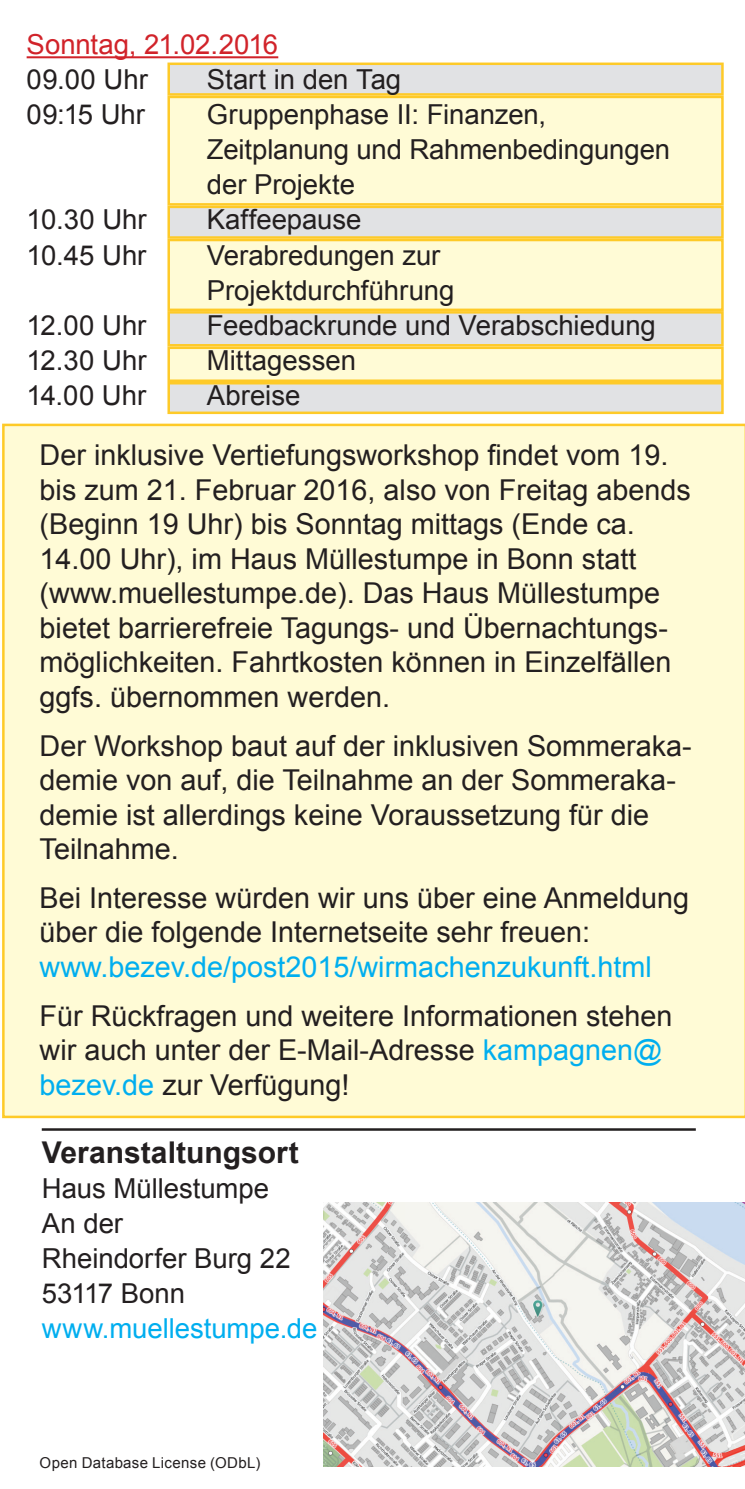
<style>
.page{position:relative;width:745px;height:1489px;background:#fff}
.page>*{position:absolute;margin:0;border:0;box-sizing:border-box;transform-origin:0 0}
.t1{font:700 30px "Arial";color:#231f20}
.t2{font:28.75px/34.5px "Arial";color:#231f20}
.t3{font:28.75px "Arial";color:#00aeef}
.t4{font:27.5px/35px "Arial";color:#231f20}
.t5{font:27.5px "Arial";color:#00aeef}
.t6{font:27.5px "Arial";letter-spacing:-.005em;color:#d1232a}
.t7{font:15px "Arial";letter-spacing:.02em;color:#231f20}
.s1{color:#00aeef}
</style>
<div class="page">
<img style="left:323px;top:1202px;width:420px;height:264px">
<hr style="left:42px;top:1128px;width:653px;height:2px;background:#231f20">
<div style="left:167px;top:311px;width:556px;height:35px;background:#e1e2e4;border:2px solid #feca28"></div>
<div style="left:167px;top:346px;width:556px;height:36px;background:#fffbd6;border:2px solid #feca28"></div>
<div style="left:167px;top:239px;width:556px;height:72px;background:#fffbd6;border:2px solid #feca28"></div>
<div style="left:167px;top:206px;width:556px;height:33px;background:#e1e2e4;border:2px solid #feca28"></div>
<div style="left:167px;top:382px;width:556px;height:32px;background:#e1e2e4;border:2px solid #feca28"></div>
<div style="left:167px;top:96px;width:556px;height:110px;background:#fffbd6;border:2px solid #feca28"></div>
<div style="left:167px;top:63px;width:556px;height:33px;background:#e1e2e4;border:2px solid #feca28"></div>
<hr style="left:27px;top:56px;width:251px;height:2px;background:#d1232a">
<div style="left:2px;top:423px;width:742px;height:695px;background:#fffbd6"></div>
<p class="t6" style="left:27px;top:27px;width:253px">Sonntag, 21.02.2016</p>
<p class="t4" style="left:27px;top:62px;width:123px">09.00 Uhr</p>
<p class="t4" style="left:207px;top:62px;width:196px">Start in den Tag</p>
<p class="t4" style="left:27px;top:97px;width:120px">09:15 Uhr</p>
<p class="t4" style="left:207px;top:97px;width:341px">Gruppenphase II: Finanzen,</p>
<p class="t4" style="left:207px;top:132px;width:464px">Zeitplanung und Rahmenbedingungen der Projekte</p>
<p class="t4" style="left:27px;top:202px;width:121px">10.30 Uhr</p>
<p class="t4" style="left:207px;top:202px;width:156px">Kaffeepause</p>
<p class="t4" style="left:27px;top:237px;width:121px">10.45 Uhr</p>
<p class="t4" style="left:207px;top:237px;width:235px">Verabredungen zur</p>
<p class="t4" style="left:207px;top:272px;width:249px">Projektdurchführung</p>
<p class="t4" style="left:27px;top:307px;width:121px">12.00 Uhr</p>
<p class="t4" style="left:207px;top:307px;width:450px">Feedbackrunde und Verabschiedung</p>
<p class="t4" style="left:27px;top:342px;width:121px">12.30 Uhr</p>
<p class="t4" style="left:207px;top:342px;width:151px">Mittagessen</p>
<p class="t4" style="left:27px;top:377px;width:121px">14.00 Uhr</p>
<p class="t4" style="left:207px;top:377px;width:95px">Abreise</p>
<p class="t2" style="left:40px;top:438px;width:652px">Der inklusive Vertiefungsworkshop findet vom 19. bis zum 21. Februar 2016, also von Freitag abends (Beginn 19 Uhr) bis Sonntag mittags (Ende ca.<br>14.00 Uhr), im Haus Müllestumpe in Bonn statt (www.muellestumpe.de). Das Haus Müllestumpe bietet barrierefreie Tagungs- und Übernachtungs&shy;möglichkeiten. Fahrtkosten können in Einzelfällen ggfs. übernommen werden.</p>
<p class="t2" style="left:40px;top:728px;width:653px">Der Workshop baut auf der inklusiven Sommeraka&shy;demie von auf, die Teilnahme an der Sommeraka&shy;demie ist allerdings keine Voraussetzung für die Teilnahme.</p>
<p class="t2" style="left:40px;top:880px;width:650px">Bei Interesse würden wir uns über eine Anmeldung über die folgende Internetseite sehr freuen:</p>
<p class="t3" style="left:40px;top:947px;width:613px">www.bezev.de/post2015/wirmachenzukunft.html</p>
<p class="t2" style="left:40px;top:998px;width:634px">Für Rückfragen und weitere Informationen stehen wir auch unter der E-Mail-Adresse <span class="s1">kampagnen@ bezev.de</span> zur Verfügung!</p>
<p class="t1" style="left:42px;top:1131px;width:258px">Veranstaltungsort</p>
<p class="t4" style="left:42px;top:1170px;width:229px">Haus Müllestumpe</p>
<p class="t4" style="left:42px;top:1205px;width:83px">An der</p>
<p class="t4" style="left:42px;top:1240px;width:250px">Rheindorfer Burg 22</p>
<p class="t4" style="left:42px;top:1275px;width:145px">53117 Bonn</p>
<p class="t5" style="left:42px;top:1309px;width:277px">www.muellestumpe.de</p>
<p class="t7" style="left:40px;top:1452px;width:222px">Open Database License (ODbL)</p>
</div>
